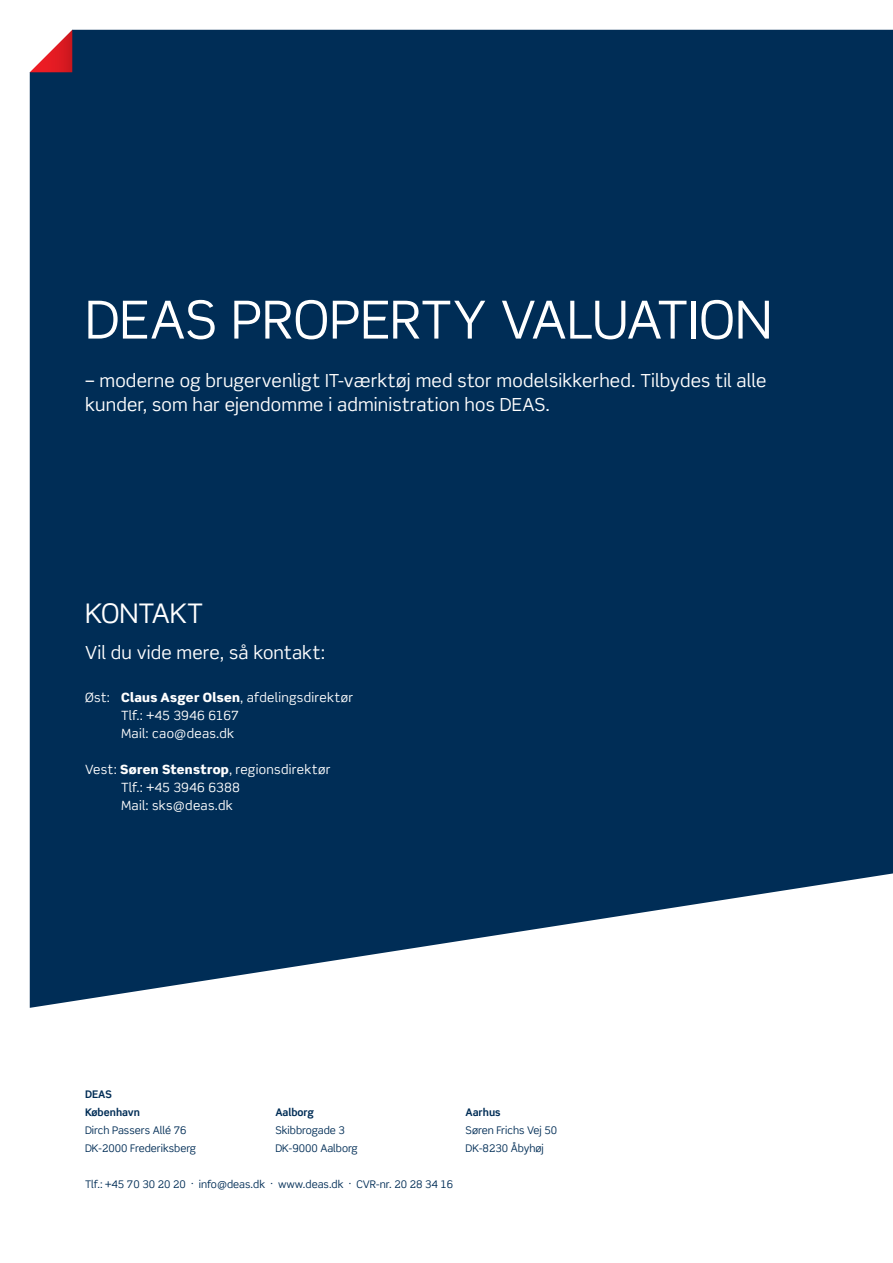
<style>
.page{position:relative;width:893px;height:1263px;background:#fff}
.page>*{position:absolute;margin:0;border:0;box-sizing:border-box;transform-origin:0 0}
.t1{font:52.5px "Scene Pro";letter-spacing:-.01em;color:#fff}
.t2{font:27px "Scene Pro";color:#fff}
.t3{font:18px/24px "Scene Pro";letter-spacing:.01em;color:#fff}
.t4{font:12.75px/18px "Scene Pro";letter-spacing:.02em;color:#fff}
.t5{font:10.5px/18px "Scene Pro";color:#002d56}
.t6{font:700 10.5px/18px "Scene Pro";color:#002d56}
.s1{font-weight:900}
</style>
<div class="page">
<div style="left:30px;top:30px;width:863px;height:978px;background:#002d56"></div>
<svg style="left:30px;top:30px;width:42px;height:42px"></svg>
<h1 class="t1" style="left:85px;top:287px;width:689px">DEAS PROPERTY VALUATION</h1>
<h3 class="t3" style="left:85px;top:368px;width:683px">– moderne og brugervenligt IT-værktøj med stor modelsikkerhed. Tilbydes til alle kunder, som har ejendomme i administration hos DEAS.</h3>
<h2 class="t2" style="left:85px;top:596px;width:120px">KONTAKT</h2>
<h3 class="t3" style="left:85px;top:640px;width:242px">Vil du vide mere, så kontakt:</h3>
<p class="t4" style="left:121px;top:688px;width:234px;text-indent:-36px">Øst: <span class="s1">Claus Asger Olsen</span>, afdelingsdirektør<br>Tlf.: +45 3946 6167<br>Mail: cao@deas.dk</p>
<p class="t4" style="left:121px;top:760px;width:211px;text-indent:-36px">Vest: <span class="s1">Søren Stenstrop</span>, regionsdirektør<br>Tlf.: +45 3946 6388<br>Mail: sks@deas.dk</p>
<p class="t6" style="left:85px;top:1085px;width:57px">DEAS<br>København</p>
<p class="t5" style="left:85px;top:1121px;width:113px">Dirch Passers Allé 76<br>DK-2000 Frederiksberg</p>
<p class="t6" style="left:275px;top:1103px;width:40px">Aalborg</p>
<p class="t5" style="left:275px;top:1121px;width:84px">Skibbrogade 3<br>DK-9000 Aalborg</p>
<p class="t5" style="left:85px;top:1175px;width:370px">Tlf.: +45 70 30 20 20 · info@deas.dk · www.deas.dk · CVR-nr. 20 28 34 16</p>
<p class="t6" style="left:466px;top:1103px;width:36px">Aarhus</p>
<p class="t5" style="left:466px;top:1121px;width:93px">Søren Frichs Vej 50<br>DK-8230 Åbyhøj</p>
</div>
